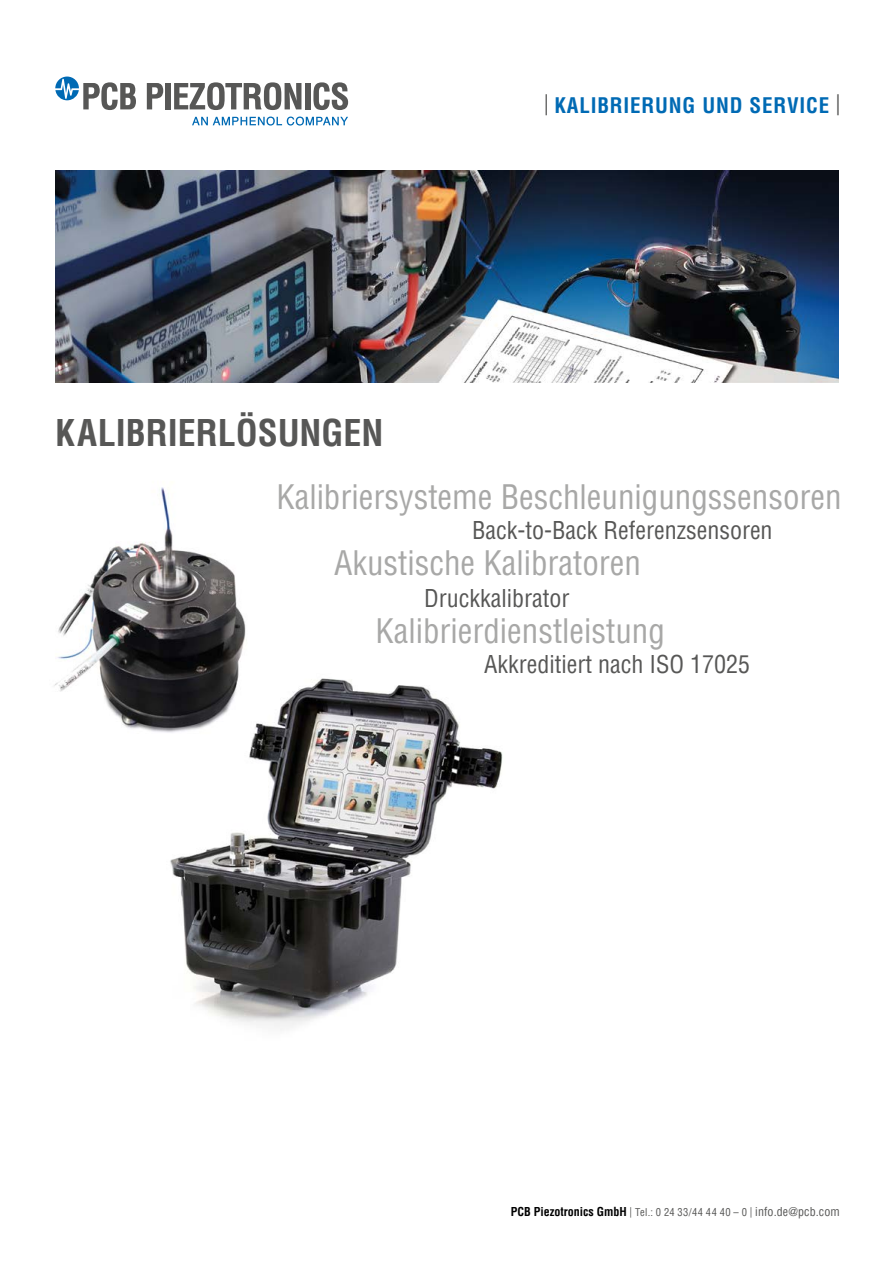
<style>
.page{position:relative;width:893px;height:1263px;background:#fff}
.page>*{position:absolute;margin:0;border:0;box-sizing:border-box;transform-origin:0 0}
.t1{font:700 condensed 36px "Helvetica LT Pro";color:#575756}
.t2{font:condensed 33px "Helvetica LT Pro";color:#a8a8a7}
.t3{font:condensed 24px "Helvetica LT Pro";color:#575756}
.t4{font:700 condensed 21px "Helvetica LT Pro";letter-spacing:.04em;color:#006ab4}
.t5{font:condensed 10.5px "Helvetica LT Pro";letter-spacing:.045em;color:#575756}
.s1{font-weight:400;color:#575756}
.s2{font-weight:700;font-size:12px;color:#000}
.s3{font-size:12px}
</style>
<div class="page">
<img style="left:54px;top:487px;width:192px;height:242px">
<svg style="left:192px;top:117px;width:156px;height:9px"></svg>
<svg style="left:55px;top:77px;width:81px;height:33px"></svg>
<svg style="left:147px;top:83px;width:16px;height:26px"></svg>
<div style="left:165px;top:83px;width:6px;height:26px;background:#575756"></div>
<svg style="left:174px;top:82px;width:127px;height:28px"></svg>
<div style="left:305px;top:83px;width:5px;height:26px;background:#575756"></div>
<svg style="left:313px;top:82px;width:35px;height:28px"></svg>
<img style="left:55px;top:171px;width:783px;height:212px">
<img style="left:136px;top:631px;width:367px;height:399px">
<p class="t1" style="left:55px;top:409px;width:330px">KALIBRIERLÖSUNGEN</p>
<p class="t4" style="left:544px;top:91px;width:298px"><span class="s1">|</span> KALIBRIERUNG UND SERVICE <span class="s1">|</span></p>
<p class="t2" style="left:276px;top:476px;width:567px">Kalibriersysteme Beschleunigungssensoren</p>
<p class="t3" style="left:472px;top:515px;width:302px">Back-to-Back Referenzsensoren</p>
<p class="t2" style="left:334px;top:542px;width:308px">Akustische Kalibratoren</p>
<p class="t3" style="left:424px;top:583px;width:147px">Druckkalibrator</p>
<p class="t2" style="left:375px;top:610px;width:291px">Kalibrierdienstleistung</p>
<p class="t3" style="left:484px;top:649px;width:267px">Akkreditiert nach ISO 17025</p>
<p class="t5" style="left:511px;top:1206px;width:331px"><span class="s2">PCB Piezotronics GmbH</span> | Tel.: 0 24 33/44 44 40 – 0 | <span class="s3">info.de@pcb.com</span></p>
</div>
